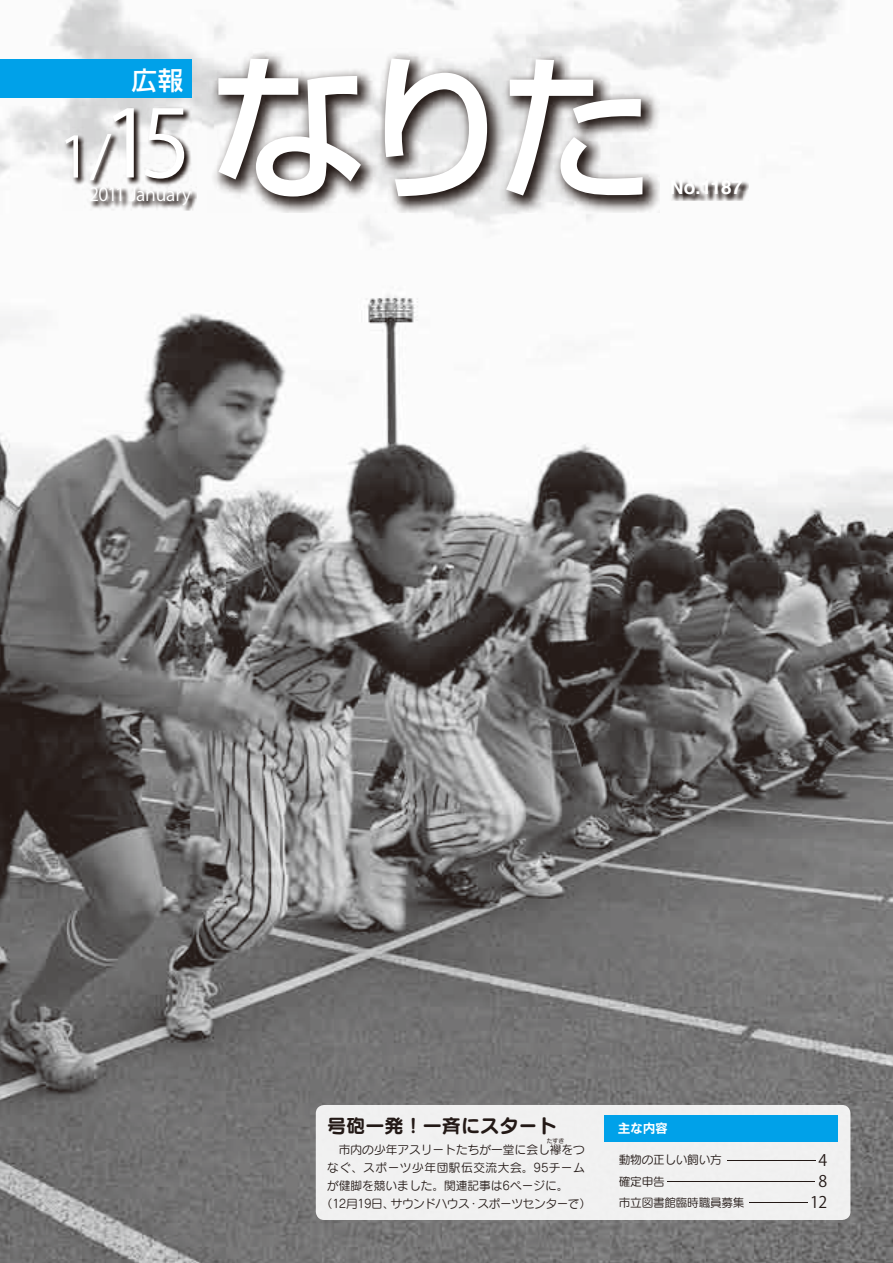
<style>
.page{position:relative;width:893px;height:1263px;background:#fff}
.page>*{position:absolute;margin:0;border:0;box-sizing:border-box;transform-origin:0 0}
.t1{font:500 159.45px "Shin Go Pro";color:#fff}
.t2{font:92.55px "Koz Go Pro";color:#fff}
.t3{font:56.4px "Koz Go Pro";color:#fff}
.t4{font:500 25.5px "Shin Go Pro";color:#fff}
.t5{font:19.2px "Seurat Pro B";color:#231916}
.t6{font:700 19.2px "Helvetica";color:#fff}
.t7{font:18px "Koz Go Pro";letter-spacing:-.015em;color:#fff}
.t8{font:15.9px "Koz Go Pro";color:#231916}
.t9{font:200 15.9px "Koz Go Pro";color:#231916;scale:8.8 1}
.t10{font:200 15.9px "Koz Go Pro";color:#231916;scale:5.3 1}
.t11{font:12.75px "Rodin Pro B";color:#fff}
.t12{font:11.7px "Seurat Pro M";color:#231916}
.t13{font:11.7px/21.6px "Seurat Pro M";letter-spacing:-.025em;color:#231916}
.t14{font:11.7px "Seurat Pro M";letter-spacing:.045em;color:#231916}
.t15{font:11.7px "Seurat Pro M";letter-spacing:-.035em;color:#231916}
.t16{font:11.7px "Seurat Pro M";letter-spacing:-.03em;color:#231916}
.t17{font:5.85px "Seurat Pro M";color:#231916}
.s1{font-weight:400}
.s2{font-weight:200}
</style>
<div class="page">
<img style="left:0;top:0;width:893px;height:1263px">
<div style="left:0;top:60px;width:191px;height:38px;background:#00a1e9"></div>
<svg style="left:208px;top:48px;width:452px;height:165px"></svg>
<svg style="left:669px;top:178px;width:80px;height:23px"></svg>
<svg style="left:63px;top:106px;width:134px;height:105px"></svg>
<div style="left:316px;top:1105px;width:534px;height:115px;background:#f1f1f1;border-radius:9px"></div>
<div style="left:604px;top:1116px;width:234px;height:26px;background:#00a1e9"></div>
<h3 class="t4" style="left:132px;top:59px;width:53px">広報</h3>
<h1 class="t1" style="left:208px;top:-3px;width:448px">なりた</h1>
<h2 class="t2" style="left:102px;top:84px;width:90px">15</h2>
<h3 class="t3" style="left:59px;top:120px;width:54px">1/</h3>
<h3 class="t7" style="left:89px;top:182px;width:104px">2011 January</h3>
<h3 class="t6" style="left:670px;top:172px;width:74px">No.1187</h3>
<h3 class="t5" style="left:327px;top:1112px;width:231px">号砲一発！一斉にスタート</h3>
<p class="t12" style="left:327px;top:1141px;width:259px">　市内の少年アスリートたちが一堂に会し襷をつ</p>
<p class="t17" style="left:547px;top:1137px;width:19px">たすき</p>
<p class="t14" style="left:327px;top:1160px;width:259px">なぐ、スポーツ少年団駅伝交流大会。95チーム</p>
<p class="t12" style="left:327px;top:1178px;width:243px">が健脚を競いました。関連記事は6ページに。</p>
<p class="t15" style="left:477px;top:1196px;width:115px">スポーツセンターで(</p>
<p class="t16" style="left:391px;top:1196px;width:81px">サウンドハウス</p>
<p class="t12" style="left:321px;top:1196px;width:75px">（12月19日、</p>
<p class="t12" style="left:468px;top:1196px;width:13px">・</p>
<p class="t11" style="left:618px;top:1120px;width:52px">主な内容</p>
<h3 class="t10" style="left:724px;top:1148px;width:21px">—<span class="s1">4</span></h3>
<h3 class="t8" style="left:747px;top:1192px;width:82px"><span class="s2">—</span>12</h3>
<p class="t13" style="left:619px;top:1148px;width:127px">動物の正しい飼い方<br>確定申告<br>市立図書館臨時職員募集</p>
<h3 class="t9" style="left:663px;top:1169px;width:20px">—<span class="s1">8</span></h3>
</div>
